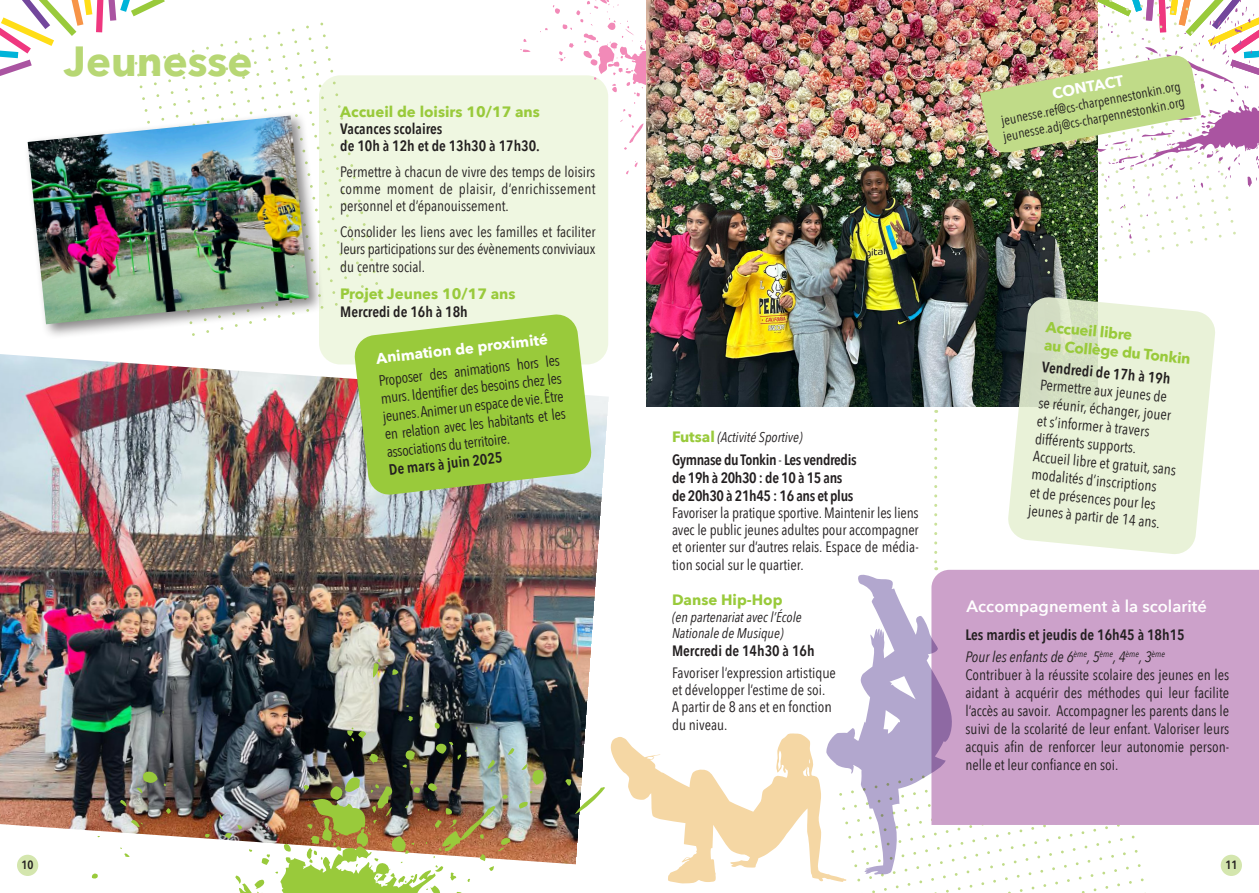
<style>
.page{position:relative;width:1259px;height:893px;background:#fff}
.page>*{position:absolute;margin:0;border:0;box-sizing:border-box;transform-origin:0 0}
.t1{font:700 42px "Avenir Next";color:#b7d774}
.t2{font:600 16.5px "Avenir Next";color:#fff}
.t3{font:15px/18px "Avenir Next Condensed";color:#231f20;text-align:justify}
.t4{font:600 15px "Avenir Next Condensed";color:#231f20}
.t5{font:700 15px/17.9px "Avenir Next";color:#99ca3b}
.t6{font:600 15px "Avenir Next Condensed";letter-spacing:-.025em;color:#231f20}
.t7{font:italic 15px "Avenir Next Condensed";color:#231f20}
.t8{font:700 15px "Avenir Next";color:#fff}
.t9{font:italic 14.1px/17px "Avenir Next Condensed";color:#231f20}
.t10{font:13.5px "Avenir Next Condensed";color:#231f20}
.t11{font:600 12px "Avenir Next Condensed";color:#231f20}
.s1{font-family:"Avenir Next";font-weight:700;font-style:normal;font-size:15px;color:#99ca3b}
.s2{font-weight:400}
</style>
<div class="page">
<img style="left:0;top:0;width:1259px;height:893px">
<div style="left:17px;top:855px;width:21px;height:21px;background:#d4e6ae;border-radius:50%"></div>
<div style="left:1220px;top:855px;width:22px;height:21px;background:#d4e6ae;border-radius:50%"></div>
<p class="t1" style="left:64px;top:25px;width:190px">Jeunesse</p>
<p class="t5" style="left:340px;top:102px;width:201px">Accueil de loisirs 10/17 ans</p>
<p class="t4" style="left:340px;top:116px;width:104px">Vacances scolaires</p>
<p class="t4" style="left:340px;top:133px;width:201px">de 10h à 12h et de 13h30 à 17h30.</p>
<p class="t3" style="left:340px;top:162px;width:257px;line-height:17.2px">Permettre à chacun de vivre des temps de loisirs comme moment de plaisir, d’enrichissement personnel et d’épanouissement.</p>
<p class="t3" style="left:340px;top:222px;width:257px;line-height:17.2px">Consolider les liens avec les familles et faciliter leurs participations sur des évènements conviviaux du centre social.</p>
<p class="t5" style="left:340px;top:284px;width:177px">Projet Jeunes 10/17 ans</p>
<p class="t4" style="left:340px;top:298px;width:129px">Mercredi de 16h à 18h</p>
<p class="t8" style="left:375px;top:345px;width:174px;rotate:-6deg">Animation de proximité</p>
<p class="t3" style="left:378px;top:370px;width:184px;rotate:-6deg">Proposer des animations hors les murs. Identifi er des besoins chez les jeunes. Animer un espace de vie. Être en relation avec les habitants et les associations du territoire.</p>
<p class="t4" style="left:387px;top:457px;width:116px;rotate:-6deg">De mars à juin 2025</p>
<p class="t8" style="left:1050px;top:81px;width:74px;rotate:-11deg">CONTACT</p>
<p class="t10" style="left:999px;top:109px;width:184px;rotate:-11deg">jeunesse.ref@cs-charpennestonkin.org</p>
<p class="t10" style="left:1001px;top:125px;width:186px;rotate:-11deg">jeunesse.adj@cs-charpennestonkin.org</p>
<p class="t9" style="left:672px;top:429px;width:132px"><span class="s1">Futsal</span> (Activité Sportive)</p>
<p class="t6" style="left:672px;top:446px;width:186px">Gymnase du Tonkin <span class="s2">-</span> Les vendredis</p>
<p class="t6" style="left:672px;top:464px;width:172px">de 19h à 20h30 : de 10 à 15 ans</p>
<p class="t6" style="left:672px;top:482px;width:183px">de 20h30 à 21h45 : 16 ans et plus</p>
<p class="t3" style="left:672px;top:503px;width:248px;line-height:17.2px">Favoriser la pratique sportive. Maintenir les liens avec le public jeunes adultes pour accompagner et orienter sur d’autres relais. Espace de média&shy;tion social sur le quartier.</p>
<p class="t5" style="left:672px;top:590px;width:112px">Danse Hip-Hop</p>
<p class="t9" style="left:672px;top:608px;width:131px">(en partenariat avec l’École<br>Nationale de Musique)</p>
<p class="t4" style="left:672px;top:638px;width:144px">Mercredi de 14h30 à 16h</p>
<p class="t3" style="left:672px;top:663px;width:165px">Favoriser l’expression artistique</p>
<p class="t3" style="left:672px;top:680px;width:155px">et développer l’estime de soi.</p>
<p class="t3" style="left:672px;top:697px;width:161px">A partir de 8 ans et en fonction</p>
<p class="t3" style="left:672px;top:715px;width:57px">du niveau.</p>
<p class="t5" style="left:1047px;top:317px;width:149px;rotate:6deg">Accueil libre<br>au Collège du Tonkin</p>
<p class="t4" style="left:1043px;top:353px;width:130px;rotate:6deg">Vendredi de 17h à 19h</p>
<p class="t3" style="left:1041px;top:374px;width:135px;text-align:left;rotate:6deg">Permettre aux jeunes de se réunir, échanger, jouer et s’informer à travers différents supports.</p>
<p class="t3" style="left:1034px;top:446px;width:145px;text-align:left;rotate:6deg">Accueil libre et gratuit, sans modalités d’inscriptions<br>et de présences pour les jeunes à partir de 14 ans.</p>
<p class="t2" style="left:966px;top:592px;width:242px">Accompagnement à la scolarité</p>
<p class="t4" style="left:965px;top:622px;width:221px">Les mardis et jeudis de 16h45 à 18h15</p>
<p class="t7" style="left:965px;top:648px;width:201px">Pour les enfants de 6<sup>ème</sup>, 5<sup>ème</sup>, 4<sup>ème</sup>, 3<sup>ème</sup></p>
<p class="t3" style="left:965px;top:665px;width:265px">Contribuer à la réussite scolaire des jeunes en les aidant à acquérir des méthodes qui leur facilite l’accès au savoir. Accompagner les parents dans le suivi de la scolarité de leur enfant. Valoriser leurs acquis afin de renforcer leur autonomie person&shy;nelle et leur confiance en soi.</p>
<p class="t11" style="left:22px;top:854px;width:14px">10</p>
<p class="t11" style="left:1225px;top:854px;width:13px">11</p>
</div>
